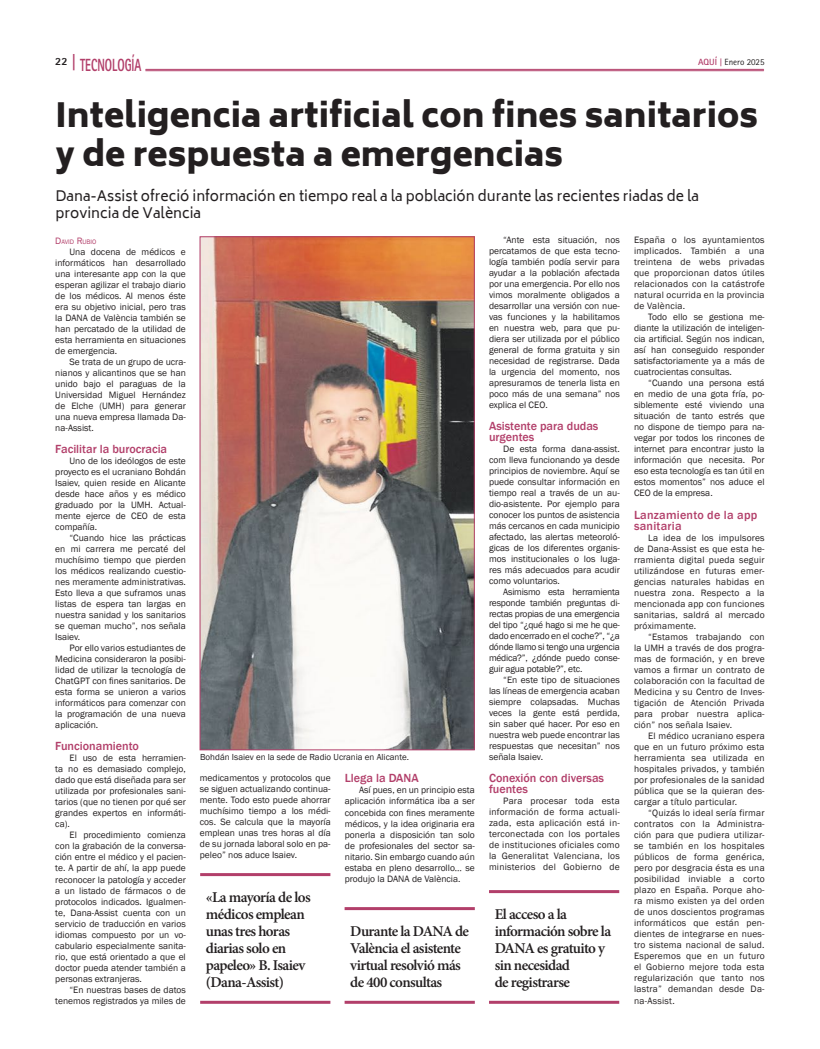
<style>
.page{position:relative;width:820px;height:1049px;background:#fff}
.page>*{position:absolute;margin:0;border:0;box-sizing:border-box;transform-origin:0 0}
.t1{font:900 33px/39.6px "Biryani";color:#231f20}
.t2{font:800 17.6px "Rotis Sans Serif Std";color:#b23f6a;scale:.64 1}
.t3{font:600 15px/17px "Minion Pro";letter-spacing:-.04em;color:#231f20}
.t4{font:14px/16.8px "Biryani";color:#231f20}
.t5{font:500 12.1px/11px "Franklin Gothic";color:#b23f6a}
.t6{font:500 12.1px/11px "Franklin Gothic";letter-spacing:.02em;color:#b23f6a}
.t7{font:800 11px "Rotis Sans Serif Std";color:#231f20}
.t8{font:9.5px/11px "Franklin Gothic";color:#231f20;text-align:justify}
.t9{font:9px "Franklin Gothic";color:#231f20}
.t10{font:9px "Rotis Sans Serif Std";color:#231f20}
.t11{font:6.7px "Franklin Gothic";color:#b23f6a}
.s1{font-size:18.2px}
.s2{font-weight:700;color:#b23f6a}
.s3{font-family:"Rotis Serif Std";font-weight:700;color:#b23f6a}
.s4{font-size:9.5px}
</style>
<div class="page">
<img style="left:201px;top:238px;width:271px;height:510px">
<div style="left:199px;top:236px;width:275px;height:514px;border:1px solid #b23f6a"></div>
<hr style="left:200px;top:873px;width:130px;height:3px;background:#b23f6a">
<hr style="left:200px;top:1001px;width:130px;height:3px;background:#b23f6a">
<hr style="left:344px;top:907px;width:130px;height:3px;background:#b23f6a">
<hr style="left:344px;top:1001px;width:130px;height:3px;background:#b23f6a">
<hr style="left:489px;top:890px;width:130px;height:3px;background:#b23f6a">
<hr style="left:489px;top:1001px;width:130px;height:3px;background:#b23f6a">
<hr style="left:146px;top:69px;width:617px;height:1px;background:#b23f6a">
<hr style="left:146px;top:71px;width:617px;height:1px;background:#b23f6a">
<h2 class="t2" style="left:72px;top:54px;width:110px"><span class="s1">|</span> TECNOLOGÍA</h2>
<p class="t7" style="left:55px;top:54px;width:14px">22</p>
<p class="t10" style="left:697px;top:57px;width:68px"><span class="s2">AQUÍ</span> <span class="s3">|</span> Enero 2025</p>
<h1 class="t1" style="left:55px;top:96px;width:704px">Inteligencia artificial con fines sanitarios y de respuesta a emergencias</h1>
<h3 class="t4" style="left:55px;top:188px;width:644px">Dana-Assist ofreció información en tiempo real a la población durante las recientes riadas de la provincia de València</h3>
<p class="t11" style="left:55px;top:237px;width:43px"><span class="s4">D</span>AVID <span class="s4">R</span>UBIO</p>
<p class="t8" style="left:55px;top:246px;width:132px;text-indent:14px">Una docena de médicos e informáticos han desarrollado una interesante app con la que esperan agilizar el trabajo diario de los médicos. Al menos éste era su objetivo inicial, pero tras la DANA de València también se han percatado de la utilidad de esta herramienta en situaciones de emergencia.</p>
<p class="t8" style="left:55px;top:356px;width:132px;text-indent:14px">Se trata de un grupo de ucra&shy;nianos y alicantinos que se han unido bajo el paraguas de la Universidad Miguel Hernández de Elche (UMH) para generar una nueva empresa llamada Da&shy;na-Assist.</p>
<p class="t5" style="left:55px;top:444px;width:113px">Facilitar la burocracia</p>
<p class="t8" style="left:55px;top:456px;width:132px;text-indent:14px">Uno de los ideólogos de este proyecto es el ucraniano Bohdán Isaiev, quien reside en Alicante desde hace años y es médico graduado por la UMH. Actual&shy;mente ejerce de CEO de esta compañía.</p>
<p class="t8" style="left:55px;top:533px;width:132px;text-indent:14px">“Cuando hice las prácticas en mi carrera me percaté del muchísimo tiempo que pierden los médicos realizando cuestio&shy;nes meramente administrativas.<br>Esto lleva a que suframos unas listas de espera tan largas en nuestra sanidad y los sanitarios se queman mucho”, nos señala Isaiev.</p>
<p class="t8" style="left:55px;top:643px;width:132px;text-indent:14px">Por ello varios estudiantes de Medicina consideraron la posibi&shy;lidad de utilizar la tecnología de ChatGPT con fines sanitarios. De esta forma se unieron a varios informáticos para comenzar con la programación de una nueva aplicación.</p>
<p class="t5" style="left:55px;top:741px;width:85px">Funcionamiento</p>
<p class="t8" style="left:55px;top:753px;width:132px;text-indent:14px">El uso de esta herramien&shy;ta no es demasiado complejo, dado que está diseñada para ser utilizada por profesionales sani&shy;tarios (que no tienen por qué ser grandes expertos en informáti&shy;ca).</p>
<p class="t8" style="left:55px;top:830px;width:132px;text-indent:14px">El procedimiento comienza con la grabación de la conversa&shy;ción entre el médico y el pacien&shy;te. A partir de ahí, la app puede reconocer la patología y acceder a un listado de fármacos o de protocolos indicados. Igualmen&shy;te, Dana-Assist cuenta con un servicio de traducción en varios idiomas compuesto por un vo&shy;cabulario especialmente sanita&shy;rio, que está orientado a que el doctor pueda atender también a personas extranjeras.</p>
<p class="t8" style="left:55px;top:984px;width:132px;text-align:right">“En nuestras bases de datos tenemos registrados ya miles de</p>
<p class="t9" style="left:200px;top:751px;width:210px">Bohdán Isaiev en la sede de Radio Ucrania en Alicante.</p>
<p class="t8" style="left:200px;top:772px;width:132px">medicamentos y protocolos que se siguen actualizando continua&shy;mente. Todo esto puede ahorrar muchísimo tiempo a los médi&shy;cos. Se calcula que la mayoría emplean unas tres horas al día de su jornada laboral solo en pa&shy;peleo” nos aduce Isaiev.</p>
<p class="t5" style="left:345px;top:773px;width:75px">Llega la DANA</p>
<p class="t8" style="left:345px;top:785px;width:131px;text-indent:14px">Así pues, en un principio esta aplicación informática iba a ser concebida con fines meramente médicos, y la idea originaria era ponerla a disposición tan solo de profesionales del sector sa&shy;nitario. Sin embargo cuando aún estaba en pleno desarrollo… se produjo la DANA de València.</p>
<h3 class="t3" style="left:206px;top:888px;width:106px">«La mayoría de los médicos emplean unas tres horas diarias solo en papeleo» B. Isaiev (Dana-Assist)</h3>
<h3 class="t3" style="left:350px;top:922px;width:120px">Durante la DANA de<br>València el asistente virtual resolvió más de 400 consultas</h3>
<p class="t8" style="left:489px;top:234px;width:132px;text-indent:14px">“Ante esta situación, nos percatamos de que esta tecno&shy;logía también podía servir para ayudar a la población afectada por una emergencia. Por ello nos vimos moralmente obligados a desarrollar una versión con nue&shy;vas funciones y la habilitamos en nuestra web, para que pu&shy;diera ser utilizada por el público general de forma gratuita y sin necesidad de registrarse. Dada la urgencia del momento, nos apresuramos de tenerla lista en poco más de una semana” nos explica el CEO.</p>
<p class="t5" style="left:489px;top:421px;width:111px">Asistente para dudas urgentes</p>
<p class="t8" style="left:489px;top:444px;width:132px;text-indent:14px">De esta forma dana-assist. com lleva funcionando ya desde principios de noviembre. Aquí se puede consultar información en tiempo real a través de un au&shy;dio-asistente. Por ejemplo para conocer los puntos de asistencia más cercanos en cada municipio afectado, las alertas meteoroló&shy;gicas de los diferentes organis&shy;mos institucionales o los luga&shy;res más adecuados para acudir como voluntarios.</p>
<p class="t8" style="left:489px;top:587px;width:132px;text-indent:14px">Asimismo esta herramienta responde también preguntas di&shy;rectas propias de una emergencia del tipo “¿qué hago si me he que&shy;dado encerrado en el coche?”, “¿a dónde llamo si tengo una urgencia médica?”, ¿dónde puedo conse&shy;guir agua potable?”, etc.</p>
<p class="t8" style="left:489px;top:675px;width:132px;text-indent:14px">“En este tipo de situaciones las líneas de emergencia acaban siempre colapsadas. Muchas veces la gente está perdida, sin saber qué hacer. Por eso en nuestra web puede encontrar las respuestas que necesitan” nos señala Isaiev.</p>
<p class="t5" style="left:489px;top:773px;width:116px">Conexión con diversas fuentes</p>
<p class="t8" style="left:489px;top:796px;width:132px;text-indent:14px">Para procesar toda esta información de forma actuali&shy;zada, esta aplicación está in&shy;terconectada con los portales de instituciones oficiales como la Generalitat Valenciana, los ministerios del Gobierno de</p>
<h3 class="t3" style="left:494px;top:905px;width:118px">El acceso a la información sobre la<br>DANA es gratuito y sin necesidad<br>de registrarse</h3>
<p class="t8" style="left:633px;top:234px;width:132px">España o los ayuntamientos implicados. También a una treintena de webs privadas que proporcionan datos útiles relacionados con la catástrofe natural ocurrida en la provincia de València.</p>
<p class="t8" style="left:633px;top:312px;width:132px;text-indent:14px">Todo ello se gestiona me&shy;diante la utilización de inteligen&shy;cia artificial. Según nos indican, así han conseguido responder satisfactoriamente ya a más de cuatrocientas consultas.</p>
<p class="t8" style="left:633px;top:378px;width:132px;text-indent:14px">“Cuando una persona está en medio de una gota fría, po&shy;siblemente esté viviendo una situación de tanto estrés que no dispone de tiempo para na&shy;vegar por todos los rincones de internet para encontrar justo la información que necesita. Por eso esta tecnología es tan útil en estos momentos” nos aduce el CEO de la empresa.</p>
<p class="t6" style="left:633px;top:509px;width:125px">Lanzamiento de la app sanitaria</p>
<p class="t8" style="left:633px;top:532px;width:132px;text-indent:14px">La idea de los impulsores de Dana-Assist es que esta he&shy;rramienta digital pueda seguir utilizándose en futuras emer&shy;gencias naturales habidas en nuestra zona. Respecto a la mencionada app con funciones sanitarias, saldrá al mercado próximamente.</p>
<p class="t8" style="left:633px;top:631px;width:132px;text-indent:14px">“Estamos trabajando con la UMH a través de dos progra&shy;mas de formación, y en breve vamos a firmar un contrato de colaboración con la facultad de Medicina y su Centro de Inves&shy;tigación de Atención Privada para probar nuestra aplica&shy;ción” nos señala Isaiev.</p>
<p class="t8" style="left:633px;top:730px;width:132px;text-indent:14px">El médico ucraniano espera que en un futuro próximo esta herramienta sea utilizada en hospitales privados, y también por profesionales de la sanidad pública que se la quieran des&shy;cargar a título particular.</p>
<p class="t8" style="left:633px;top:808px;width:132px;text-indent:14px">“Quizás lo ideal sería firmar contratos con la Administra&shy;ción para que pudiera utilizar&shy;se también en los hospitales públicos de forma genérica, pero por desgracia ésta es una posibilidad inviable a corto plazo en España. Porque aho&shy;ra mismo existen ya del orden de unos doscientos programas informáticos que están pen&shy;dientes de integrarse en nues&shy;tro sistema nacional de salud.<br>Esperemos que en un futuro el Gobierno mejore toda esta regularización que tanto nos lastra” demandan desde Da&shy;na-Assist.</p>
</div>
